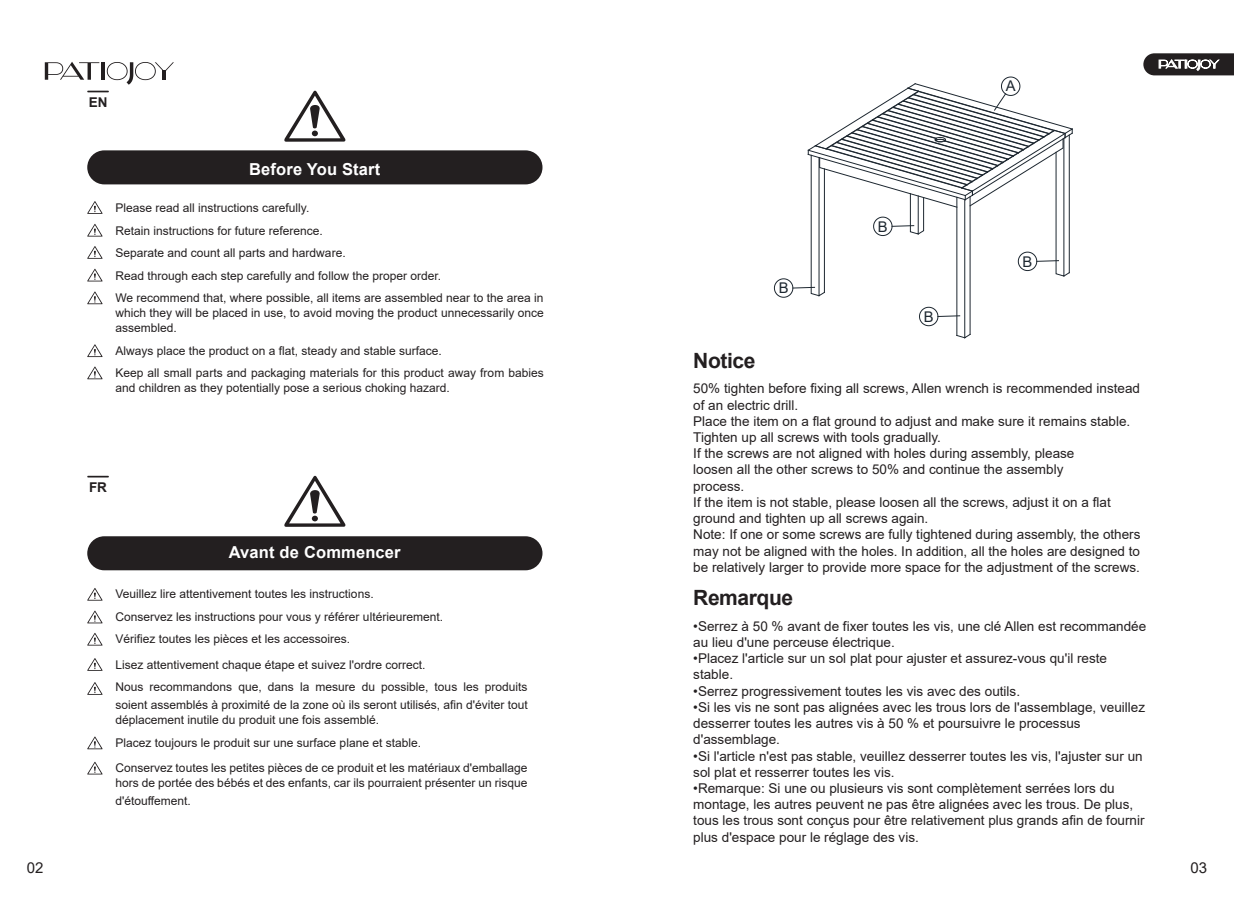
<style>
.page{position:relative;width:1234px;height:919px;background:#fff}
.page>*{position:absolute;margin:0;border:0;box-sizing:border-box;transform-origin:0 0}
.t1{font:700 21px "Arial";letter-spacing:-.02em;color:#231f20}
.t2{font:700 16.5px "Arial";letter-spacing:.01em;color:#fff}
.t3{font:15px "Arial";color:#231f20}
.t4{font:14.7px "Arial";color:#1d2730}
.t5{font:13.5px/16.2px "Arial";color:#231f20}
.t6{font:700 13.5px "Arial";color:#231f20}
.t7{font:12px/22.5px "Arial";color:#231f20}
</style>
<div class="page">
<div style="left:87px;top:150px;width:455px;height:34px;background:#231f20;border-radius:17px"></div>
<div style="left:87px;top:536px;width:455px;height:34px;background:#231f20;border-radius:17px"></div>
<hr style="left:87px;top:475px;width:22px;height:2px;background:#231f20">
<svg style="left:87px;top:201px;width:16px;height:13px"></svg>
<svg style="left:87px;top:224px;width:16px;height:12px"></svg>
<svg style="left:87px;top:246px;width:16px;height:13px"></svg>
<svg style="left:87px;top:268px;width:16px;height:13px"></svg>
<svg style="left:87px;top:291px;width:16px;height:13px"></svg>
<svg style="left:87px;top:344px;width:16px;height:13px"></svg>
<svg style="left:87px;top:366px;width:16px;height:13px"></svg>
<svg style="left:284px;top:90px;width:62px;height:52px"></svg>
<svg style="left:284px;top:475px;width:62px;height:52px"></svg>
<svg style="left:87px;top:588px;width:16px;height:12px"></svg>
<svg style="left:87px;top:610px;width:16px;height:13px"></svg>
<svg style="left:87px;top:633px;width:16px;height:12px"></svg>
<svg style="left:87px;top:658px;width:16px;height:12px"></svg>
<svg style="left:87px;top:682px;width:16px;height:12px"></svg>
<svg style="left:87px;top:736px;width:16px;height:13px"></svg>
<svg style="left:87px;top:761px;width:16px;height:13px"></svg>
<svg style="left:87px;top:91px;width:22px;height:1px"></svg>
<svg style="left:773px;top:76px;width:300px;height:263px"></svg>
<svg style="left:45px;top:62px;width:129px;height:23px"></svg>
<hr style="left:101px;top:62px;width:4px;height:18px;background:#231f20">
<svg style="left:1143px;top:53px;width:90px;height:22px;background:#4d4a4b"></svg>
<p class="t6" style="left:89px;top:92px;width:20px">EN</p>
<p class="t2" style="left:249px;top:157px;width:133px">Before You Start</p>
<p class="t7" style="left:115px;top:196px;width:429px">Please read all instructions carefully.<br>Retain instructions for future reference.<br>Separate and count all parts and hardware.<br>Read through each step carefully and follow the proper order.<br>We recommend that, where possible, all items are assembled near to the area in</p>
<p class="t7" style="left:115px;top:305px;width:430px;line-height:15px">which they will be placed in use, to avoid moving the product unnecessarily once assembled.</p>
<p class="t7" style="left:115px;top:339px;width:430px">Always place the product on a flat, steady and stable surface.<br>Keep all small parts and packaging materials for this product away from babies</p>
<p class="t7" style="left:115px;top:376px;width:336px">and children as they potentially pose a serious choking hazard.</p>
<p class="t6" style="left:89px;top:477px;width:19px">FR</p>
<p class="t2" style="left:229px;top:541px;width:173px">Avant de Commencer</p>
<p class="t7" style="left:115px;top:582px;width:329px">Veuillez lire attentivement toutes les instructions.<br>Conservez les instructions pour vous y référer ultérieurement.<br>Vérifiez toutes les pièces et les accessoires.</p>
<p class="t7" style="left:115px;top:653px;width:413px">Lisez attentivement chaque étape et suivez l'ordre correct.<br>Nous recommandons que, dans la mesure du possible, tous les produits</p>
<p class="t7" style="left:115px;top:697px;width:413px;line-height:15px">soient assemblés à proximité de la zone où ils seront utilisés, afin d'éviter tout déplacement inutile du produit une fois assemblé.</p>
<p class="t7" style="left:115px;top:729px;width:413px;line-height:25.5px">Placez toujours le produit sur une surface plane et stable.<br>Conservez toutes les petites pièces de ce produit et les matériaux d'emballage</p>
<p class="t7" style="left:115px;top:774px;width:413px;line-height:18px">hors de portée des bébés et des enfants, car ils pourraient présenter un risque d'étouffement.</p>
<h1 class="t1" style="left:693px;top:345px;width:64px">Notice</h1>
<p class="t4" style="left:778px;top:278px;width:11px">B</p>
<p class="t4" style="left:877px;top:216px;width:11px">B</p>
<p class="t4" style="left:923px;top:306px;width:11px">B</p>
<p class="t4" style="left:1005px;top:75px;width:11px">A</p>
<p class="t4" style="left:1022px;top:251px;width:11px">B</p>
<p class="t5" style="left:693px;top:380px;width:448px">50% tighten before fixing all screws, Allen wrench is recommended instead of an electric drill.<br>Place the item on a flat ground to adjust and make sure it remains stable.<br>Tighten up all screws with tools gradually.<br>If the screws are not aligned with holes during assembly, please<br>loosen all the other screws to 50% and continue the assembly<br>process.<br>If the item is not stable, please loosen all the screws, adjust it on a flat ground and tighten up all screws again.<br>Note: If one or some screws are fully tightened during assembly, the others may not be aligned with the holes. In addition, all the holes are designed to be relatively larger to provide more space for the adjustment of the screws.</p>
<h1 class="t1" style="left:693px;top:583px;width:101px">Remarque</h1>
<p class="t5" style="left:693px;top:618px;width:454px">•Serrez à 50 % avant de fixer toutes les vis, une clé Allen est recommandée au lieu d'une perceuse électrique.</p>
<p class="t5" style="left:693px;top:650px;width:415px">•Placez l'article sur un sol plat pour ajuster et assurez-vous qu'il reste stable.</p>
<p class="t5" style="left:693px;top:682px;width:328px">•Serrez progressivement toutes les vis avec des outils.</p>
<p class="t5" style="left:693px;top:699px;width:453px">•Si les vis ne sont pas alignées avec les trous lors de l'assemblage, veuillez desserrer toutes les autres vis à 50 % et poursuivre le processus d'assemblage.</p>
<p class="t5" style="left:693px;top:747px;width:451px">•Si l'article n'est pas stable, veuillez desserrer toutes les vis, l'ajuster sur un sol plat et resserrer toutes les vis.</p>
<p class="t5" style="left:693px;top:780px;width:452px">•Remarque: Si une ou plusieurs vis sont complètement serrées lors du montage, les autres peuvent ne pas être alignées avec les trous. De plus, tous les trous sont conçus pour être relativement plus grands afin de fournir plus d'espace pour le réglage des vis.</p>
<p class="t3" style="left:27px;top:857px;width:18px">02</p>
<p class="t3" style="left:1190px;top:857px;width:18px">03</p>
</div>
